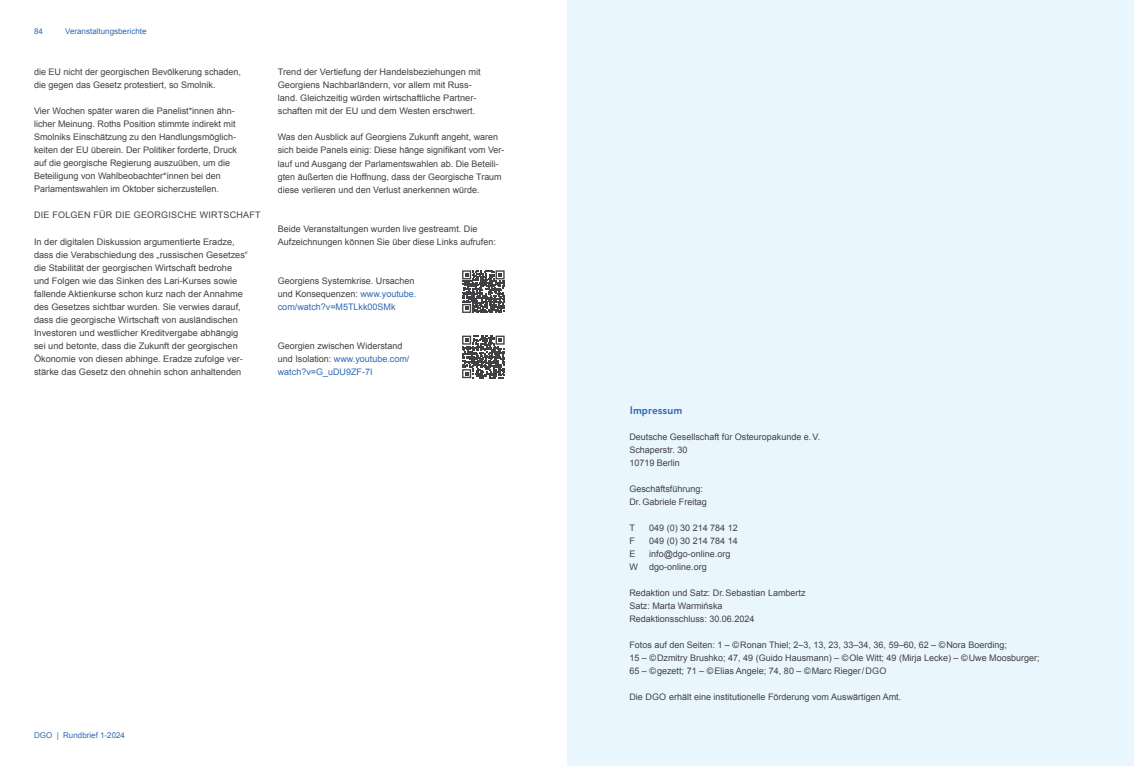
<style>
.page{position:relative;width:1134px;height:766px;background:#fff}
.page>*{position:absolute;margin:0;border:0;box-sizing:border-box;transform-origin:0 0}
.t1{font:700 11px "Circe";color:#3069b3}
.t2{font:9px/13px "Arial";color:#414042}
.t3{font:9px "Arial";letter-spacing:.025em;color:#414042}
.t4{font:8px "Arial";color:#3069b3}
.s1{color:#3069b3}
</style>
<div class="page">
<div style="left:567px;top:0;width:567px;height:765px;background:#eaf6fe"></div>
<svg style="left:462px;top:270px;width:43px;height:43px"></svg>
<svg style="left:462px;top:335px;width:43px;height:43px"></svg>
<p class="t4" style="left:34px;top:26px;width:10px">84</p>
<p class="t4" style="left:65px;top:26px;width:83px">Veranstaltungsberichte</p>
<p class="t2" style="left:34px;top:66px;width:209px">die EU nicht der georgischen Bevölkerung schaden, die gegen das Gesetz protestiert, so Smolnik.</p>
<p class="t2" style="left:34px;top:105px;width:205px">Vier Wochen später waren die Panelist*innen ähn&shy;licher Meinung. Roths Position stimmte indirekt mit Smolniks Einschätzung zu den Handlungsmöglich&shy;keiten der EU überein. Der Politiker forderte, Druck auf die georgische Regierung auszuüben, um die Beteiligung von Wahlbeobachter*innen bei den Parlamentswahlen im Oktober sicherzustellen.</p>
<p class="t3" style="left:34px;top:209px;width:228px">DIE FOLGEN FÜR DIE GEORGISCHE WIRTSCHAFT</p>
<p class="t2" style="left:34px;top:235px;width:215px">In der digitalen Diskussion argumentierte Eradze, dass die Verabschiedung des „russischen Gesetzes“ die Stabilität der georgischen Wirtschaft bedrohe und Folgen wie das Sinken des Lari-Kurses sowie fallende Aktienkurse schon kurz nach der Annahme des Gesetzes sichtbar wurden. Sie verwies darauf, dass die georgische Wirtschaft von ausländischen Investoren und westlicher Kreditvergabe abhängig sei und betonte, dass die Zukunft der georgischen Ökonomie von diesen abhinge. Eradze zufolge ver&shy;stärke das Gesetz den ohnehin schon anhaltenden</p>
<p class="t2" style="left:278px;top:66px;width:204px">Trend der Vertiefung der Handelsbeziehungen mit Georgiens Nachbarländern, vor allem mit Russ&shy;land. Gleichzeitig würden wirtschaftliche Partner&shy;schaften mit der EU und dem Westen erschwert.</p>
<p class="t2" style="left:278px;top:131px;width:228px">Was den Ausblick auf Georgiens Zukunft angeht, waren sich beide Panels einig: Diese hänge signifikant vom Ver&shy;lauf und Ausgang der Parlamentswahlen ab. Die Beteili&shy;gten äußerten die Hoffnung, dass der Georgische Traum diese verlieren und den Verlust anerkennen würde.</p>
<p class="t2" style="left:278px;top:222px;width:220px">Beide Veranstaltungen wurden live gestreamt. Die<br>Aufzeichnungen können Sie über diese Links aufrufen:</p>
<p class="t2" style="left:278px;top:274px;width:140px">Georgiens Systemkrise. Ursachen und Konsequenzen: <span class="s1">www.youtube. com/watch?v=M5TLkk00SMk</span></p>
<p class="t2" style="left:278px;top:339px;width:133px">Georgien zwischen Widerstand und Isolation: <span class="s1">www.youtube.com/ watch?v=G_uDU9ZF-7I</span></p>
<p class="t4" style="left:34px;top:729px;width:93px">DGO | Rundbrief 1-2024</p>
<p class="t1" style="left:629px;top:402px;width:54px">Impressum</p>
<p class="t2" style="left:629px;top:430px;width:192px">Deutsche Gesellschaft für Osteuropakunde e.V.<br>Schaperstr. 30<br>10719 Berlin</p>
<p class="t2" style="left:629px;top:482px;width:79px">Geschäftsführung:<br>Dr. Gabriele Freitag</p>
<p class="t2" style="left:629px;top:521px;width:7px">T</p>
<p class="t2" style="left:649px;top:521px;width:90px">049 (0) 30 214 784 12</p>
<p class="t2" style="left:629px;top:534px;width:7px">F</p>
<p class="t2" style="left:649px;top:534px;width:90px">049 (0) 30 214 784 14</p>
<p class="t2" style="left:629px;top:547px;width:8px">E</p>
<p class="t2" style="left:649px;top:547px;width:83px">info@dgo-online.org</p>
<p class="t2" style="left:629px;top:560px;width:10px">W</p>
<p class="t2" style="left:649px;top:560px;width:59px">dgo-online.org</p>
<p class="t2" style="left:629px;top:586px;width:178px">Redaktion und Satz: Dr.Sebastian Lambertz<br>Satz: Marta Warmińska<br>Redaktionsschluss: 30.06.2024</p>
<p class="t2" style="left:629px;top:638px;width:412px">Fotos auf den Seiten: 1 – ©Ronan Thiel; 2–3, 13, 23, 33–34, 36, 59–60, 62 – ©Nora Boerding;<br>15 – ©Dzmitry Brushko; 47, 49 (Guido Hausmann) – ©Ole Witt; 49 (Mirja Lecke) – ©Uwe Moosburger;<br>65 – ©gezett; 71 – ©Elias Angele; 74, 80 – ©Marc Rieger/DGO</p>
<p class="t2" style="left:629px;top:690px;width:273px">Die DGO erhält eine institutionelle Förderung vom Auswärtigen Amt.</p>
</div>
